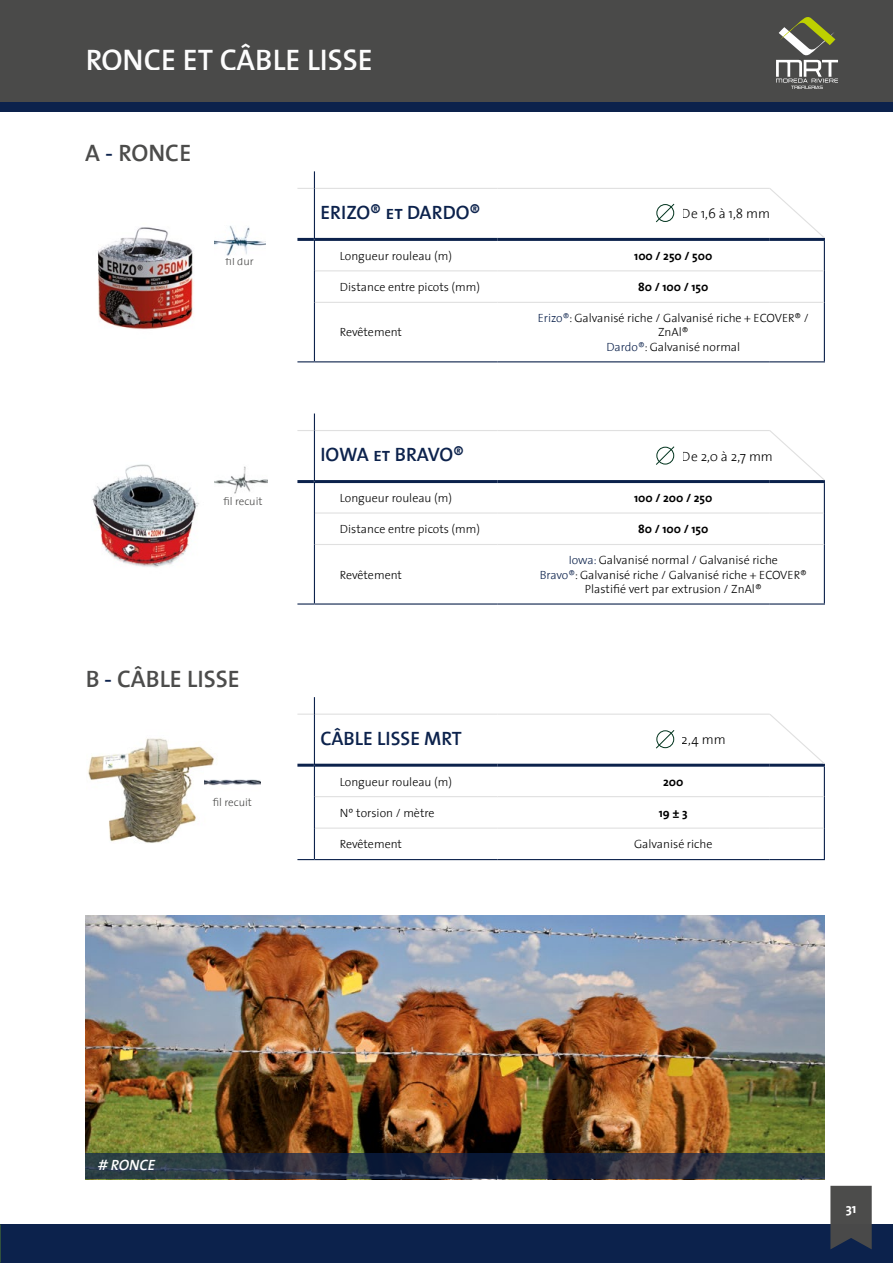
<style>
.page{position:relative;width:893px;height:1263px;background:#fff}
.page>*{position:absolute;margin:0;border:0;box-sizing:border-box;transform-origin:0 0}
.t1{font:30px "The Sans Semi Bold Caps";color:#fff}
.t2{font:24px "The Sans Semi Bold Caps";color:#4a4a49}
.t3{font:19.5px "The Sans Semi Bold Caps";color:#0c224c}
.t4{font:italic 15px "The Sans Semi Bold Caps";color:#fff}
.t5{font:300 13.5px "The Sans";color:#000}
.t6{font:700 13.5px "The Sans";color:#fff}
.t7{font:300 12px/14.4px "The Sans";color:#000;text-align:center}
.t8{font:700 12px "The Mix 7";color:#000}
.t9{font:300 11.1px "The Sans";color:#4a4a49}
.s1{color:#0c224c}
</style>
<div class="page">
<div style="left:0;top:0;width:893px;height:102px;background:#4a4a49"></div>
<svg style="left:776px;top:17px;width:62px;height:72px"></svg>
<div style="left:0;top:1225px;width:893px;height:38px;background:#0c224c"></div>
<div style="left:0;top:102px;width:893px;height:9px;background:#0c224c"></div>
<img style="left:97px;top:227px;width:97px;height:103px">
<img style="left:215px;top:225px;width:50px;height:31px">
<img style="left:85px;top:916px;width:740px;height:238px">
<svg style="left:85px;top:1154px;width:740px;height:25px;background:#283240"></svg>
<img style="left:88px;top:738px;width:127px;height:105px">
<img style="left:204px;top:769px;width:57px;height:24px">
<img style="left:92px;top:464px;width:107px;height:104px">
<img style="left:215px;top:466px;width:52px;height:28px">
<hr style="left:315px;top:188px;width:182px;height:1px;background:#e0e0e0">
<hr style="left:497px;top:188px;width:273px;height:1px;background:#e0e0e0">
<hr style="left:297px;top:238px;width:17px;height:3px;background:#0c224c">
<hr style="left:315px;top:238px;width:182px;height:3px;background:#0c224c">
<hr style="left:497px;top:238px;width:273px;height:3px;background:#0c224c">
<hr style="left:770px;top:238px;width:55px;height:3px;background:#0c224c">
<hr style="left:824px;top:241px;width:1px;height:30px;background:#0c224c">
<hr style="left:824px;top:271px;width:1px;height:31px;background:#0c224c">
<hr style="left:824px;top:302px;width:1px;height:59px;background:#0c224c">
<svg style="left:297px;top:361px;width:17px;height:1px"></svg>
<hr style="left:314px;top:361px;width:183px;height:1px;background:#0c224c">
<hr style="left:497px;top:361px;width:273px;height:1px;background:#0c224c">
<hr style="left:770px;top:361px;width:55px;height:1px;background:#0c224c">
<hr style="left:315px;top:270px;width:182px;height:1px;background:#e0e0e0">
<hr style="left:497px;top:270px;width:273px;height:1px;background:#e0e0e0">
<hr style="left:770px;top:270px;width:54px;height:1px;background:#e0e0e0">
<hr style="left:315px;top:302px;width:182px;height:1px;background:#e0e0e0">
<hr style="left:497px;top:302px;width:273px;height:1px;background:#e0e0e0">
<hr style="left:770px;top:302px;width:54px;height:1px;background:#e0e0e0">
<svg style="left:297px;top:171px;width:18px;height:18px"></svg>
<hr style="left:314px;top:188px;width:1px;height:51px;background:#0c224c">
<hr style="left:314px;top:239px;width:1px;height:32px;background:#0c224c">
<hr style="left:314px;top:271px;width:1px;height:31px;background:#0c224c">
<hr style="left:314px;top:302px;width:1px;height:59px;background:#0c224c">
<svg style="left:770px;top:188px;width:54px;height:50px"></svg>
<hr style="left:315px;top:430px;width:182px;height:1px;background:#e0e0e0">
<hr style="left:497px;top:430px;width:273px;height:1px;background:#e0e0e0">
<hr style="left:297px;top:480px;width:17px;height:3px;background:#0c224c">
<hr style="left:315px;top:480px;width:182px;height:3px;background:#0c224c">
<hr style="left:497px;top:480px;width:273px;height:3px;background:#0c224c">
<hr style="left:770px;top:480px;width:55px;height:3px;background:#0c224c">
<hr style="left:824px;top:483px;width:1px;height:30px;background:#0c224c">
<hr style="left:824px;top:513px;width:1px;height:31px;background:#0c224c">
<hr style="left:824px;top:544px;width:1px;height:59px;background:#0c224c">
<svg style="left:297px;top:603px;width:17px;height:2px"></svg>
<hr style="left:314px;top:603px;width:183px;height:2px;background:#0c224c">
<hr style="left:497px;top:603px;width:273px;height:2px;background:#0c224c">
<hr style="left:770px;top:603px;width:55px;height:2px;background:#0c224c">
<hr style="left:315px;top:512px;width:182px;height:2px;background:#e0e0e0">
<hr style="left:497px;top:512px;width:273px;height:2px;background:#e0e0e0">
<hr style="left:770px;top:512px;width:54px;height:2px;background:#e0e0e0">
<hr style="left:315px;top:544px;width:182px;height:1px;background:#e0e0e0">
<hr style="left:497px;top:544px;width:273px;height:1px;background:#e0e0e0">
<hr style="left:770px;top:544px;width:54px;height:1px;background:#e0e0e0">
<svg style="left:297px;top:413px;width:18px;height:18px"></svg>
<hr style="left:314px;top:430px;width:1px;height:52px;background:#0c224c">
<hr style="left:314px;top:482px;width:1px;height:31px;background:#0c224c">
<hr style="left:314px;top:513px;width:1px;height:31px;background:#0c224c">
<hr style="left:314px;top:544px;width:1px;height:59px;background:#0c224c">
<svg style="left:770px;top:430px;width:54px;height:50px"></svg>
<hr style="left:315px;top:714px;width:182px;height:1px;background:#e0e0e0">
<hr style="left:497px;top:714px;width:273px;height:1px;background:#e0e0e0">
<hr style="left:297px;top:764px;width:17px;height:3px;background:#0c224c">
<hr style="left:315px;top:764px;width:182px;height:3px;background:#0c224c">
<hr style="left:497px;top:764px;width:273px;height:3px;background:#0c224c">
<hr style="left:770px;top:764px;width:55px;height:3px;background:#0c224c">
<hr style="left:824px;top:767px;width:1px;height:30px;background:#0c224c">
<hr style="left:824px;top:797px;width:1px;height:31px;background:#0c224c">
<hr style="left:824px;top:828px;width:1px;height:31px;background:#0c224c">
<svg style="left:297px;top:859px;width:17px;height:1px"></svg>
<hr style="left:314px;top:859px;width:183px;height:1px;background:#0c224c">
<hr style="left:497px;top:859px;width:273px;height:1px;background:#0c224c">
<hr style="left:770px;top:859px;width:55px;height:1px;background:#0c224c">
<hr style="left:315px;top:796px;width:182px;height:1px;background:#e0e0e0">
<hr style="left:497px;top:796px;width:273px;height:1px;background:#e0e0e0">
<hr style="left:770px;top:796px;width:54px;height:1px;background:#e0e0e0">
<hr style="left:315px;top:827px;width:182px;height:2px;background:#e0e0e0">
<hr style="left:497px;top:827px;width:273px;height:2px;background:#e0e0e0">
<hr style="left:770px;top:827px;width:54px;height:2px;background:#e0e0e0">
<svg style="left:297px;top:697px;width:18px;height:18px"></svg>
<hr style="left:314px;top:714px;width:1px;height:51px;background:#0c224c">
<hr style="left:314px;top:765px;width:1px;height:32px;background:#0c224c">
<hr style="left:314px;top:797px;width:1px;height:31px;background:#0c224c">
<hr style="left:314px;top:828px;width:1px;height:31px;background:#0c224c">
<svg style="left:770px;top:714px;width:54px;height:50px"></svg>
<svg style="left:656px;top:203px;width:19px;height:20px"></svg>
<svg style="left:656px;top:446px;width:19px;height:19px"></svg>
<svg style="left:656px;top:730px;width:19px;height:19px"></svg>
<svg style="left:830px;top:1186px;width:42px;height:63px;background:#47494c"></svg>
<h1 class="t1" style="left:85px;top:34px;width:289px">RONCE ET CÂBLE LISSE</h1>
<h2 class="t2" style="left:85px;top:133px;width:108px">A <span class="s1">-</span> RONCE</h2>
<p class="t9" style="left:226px;top:252px;width:30px">fil dur</p>
<p class="t9" style="left:223px;top:492px;width:41px">fil recuit</p>
<h2 class="t2" style="left:85px;top:659px;width:156px">B <span class="s1">-</span> CÂBLE LISSE</h2>
<p class="t9" style="left:213px;top:793px;width:41px">fil recuit</p>
<h3 class="t3" style="left:320px;top:196px;width:162px">ERIZO® et DARDO®</h3>
<p class="t7" style="left:340px;top:248px;width:114px">Longueur rouleau (m)</p>
<p class="t8" style="left:634px;top:246px;width:80px">100 / 250 / 500</p>
<p class="t7" style="left:340px;top:279px;width:142px">Distance entre picots (mm)</p>
<p class="t8" style="left:638px;top:277px;width:72px">80 / 100 / 150</p>
<p class="t7" style="left:340px;top:325px;width:63px">Revêtement</p>
<p class="t5" style="left:682px;top:202px;width:90px">De 1,6 à 1,8 mm</p>
<p class="t7" style="left:538px;top:310px;width:273px"><span class="s1">Erizo®</span>: Galvanisé riche / Galvanisé riche + ECOVER® /<br>ZnAl®<br><span class="s1">Dardo®</span>: Galvanisé normal</p>
<h3 class="t3" style="left:320px;top:438px;width:145px">IOWA et BRAVO®</h3>
<p class="t7" style="left:340px;top:490px;width:114px">Longueur rouleau (m)</p>
<p class="t8" style="left:634px;top:488px;width:80px">100 / 200 / 250</p>
<p class="t7" style="left:340px;top:521px;width:142px">Distance entre picots (mm)</p>
<p class="t8" style="left:638px;top:519px;width:72px">80 / 100 / 150</p>
<p class="t7" style="left:340px;top:567px;width:63px">Revêtement</p>
<p class="t5" style="left:682px;top:445px;width:93px">De 2,0 à 2,7 mm</p>
<p class="t7" style="left:540px;top:553px;width:269px"><span class="s1">Iowa:</span> Galvanisé normal / Galvanisé riche<br><span class="s1">Bravo®</span>: Galvanisé riche / Galvanisé riche + ECOVER®<br>Plastifié vert par extrusion / ZnAl®</p>
<h3 class="t3" style="left:320px;top:722px;width:143px">CÂBLE LISSE MRT</h3>
<p class="t7" style="left:340px;top:774px;width:114px">Longueur rouleau (m)</p>
<p class="t8" style="left:663px;top:772px;width:22px">200</p>
<p class="t7" style="left:340px;top:805px;width:96px">Nº torsion / mètre</p>
<p class="t8" style="left:659px;top:803px;width:30px">19 ± 3</p>
<p class="t7" style="left:340px;top:836px;width:63px">Revêtement</p>
<p class="t7" style="left:634px;top:836px;width:80px">Galvanisé riche</p>
<p class="t5" style="left:682px;top:728px;width:45px">2,4 mm</p>
<p class="t4" style="left:98px;top:1153px;width:59px"># RONCE</p>
<p class="t6" style="left:846px;top:1197px;width:12px">31</p>
</div>
